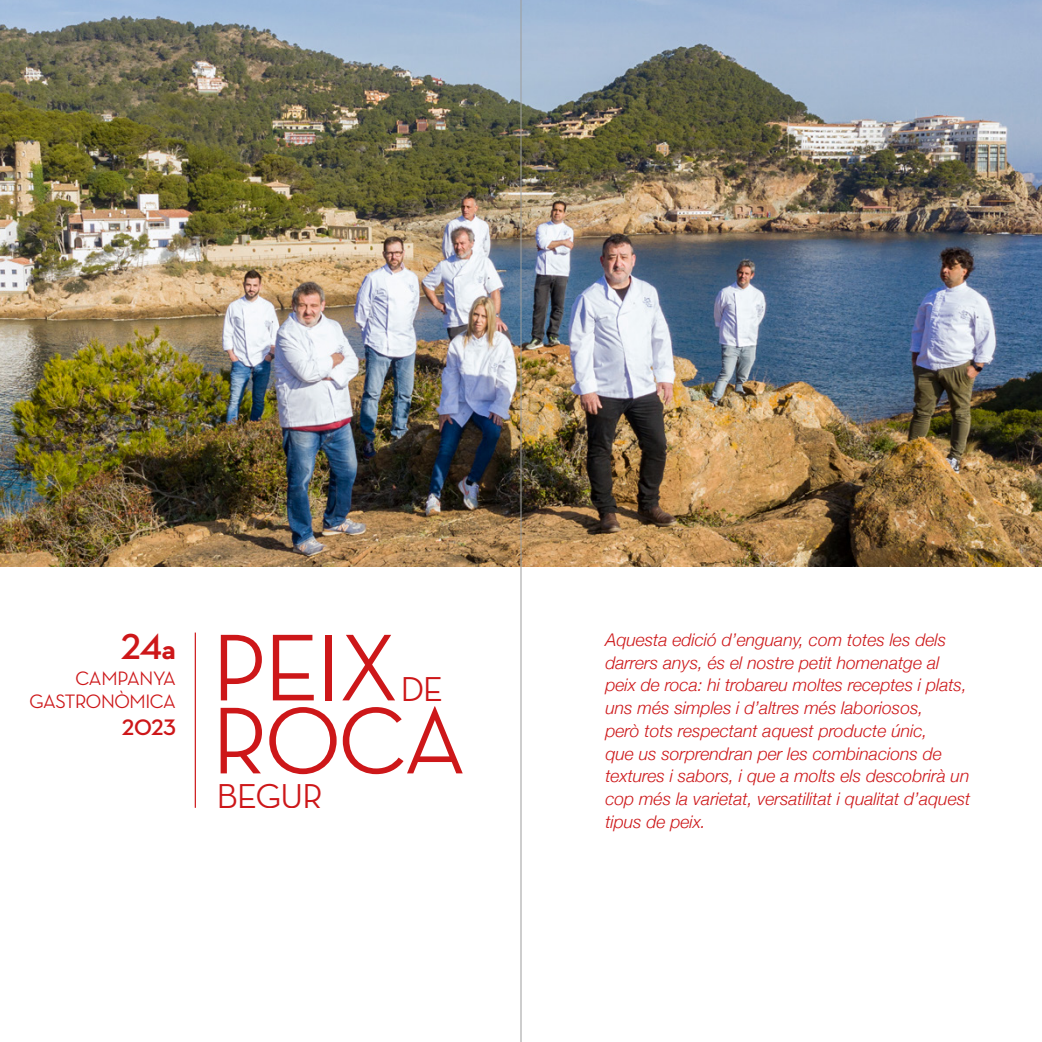
<style>
.page{position:relative;width:1042px;height:1042px;background:#fff}
.page>*{position:absolute;margin:0;border:0;box-sizing:border-box;transform-origin:0 0}
.t1{font:500 96.42px "Neutra Disp";letter-spacing:-.02em;color:#cd1719}
.t2{font:700 36.75px "Neutra Disp";color:#cd1719}
.t3{font:500 35.18px "Neutra Disp";letter-spacing:-.02em;color:#cd1719}
.t4{font:700 22.75px "Neutra Disp";color:#cd1719}
.t5{font:500 19.78px/23.8px "Neutra Disp";letter-spacing:-.02em;color:#cd1719;text-align:right}
.t6{font:italic 300 17.5px/22.8px "Helvetica Neue";color:#cd1719}
</style>
<div class="page">
<img style="left:0;top:0;width:1042px;height:567px">
<hr style="left:195px;top:632px;width:1px;height:176px;background:#cd1719">
<hr style="left:520px;top:0;width:1px;height:1042px;background:#9d9d9c">
<h2 class="t2" style="left:121px;top:626px;width:57px">24a</h2>
<p class="t5" style="left:30px;top:666px;width:148px">CAMPANYA<br>GASTRONÒMICA</p>
<h3 class="t4" style="left:122px;top:715px;width:56px">2023</h3>
<h1 class="t1" style="left:212px;top:611px;width:188px">PEIX</h1>
<h3 class="t3" style="left:401px;top:668px;width:44px">DE</h3>
<h1 class="t1" style="left:212px;top:684px;width:255px">ROCA</h1>
<h3 class="t3" style="left:217px;top:775px;width:107px">BEGUR</h3>
<p class="t6" style="left:605px;top:630px;width:366px">Aquesta edició d’enguany, com totes les dels darrers anys, és el nostre petit homenatge al peix de roca: hi trobareu moltes receptes i plats, uns més simples i d’altres més laboriosos,<br>però tots respectant aquest producte únic,<br>que us sorprendran per les combinacions de textures i sabors, i que a molts els descobrirà un cop més la varietat, versatilitat i qualitat d’aquest tipus de peix.</p>
</div>
